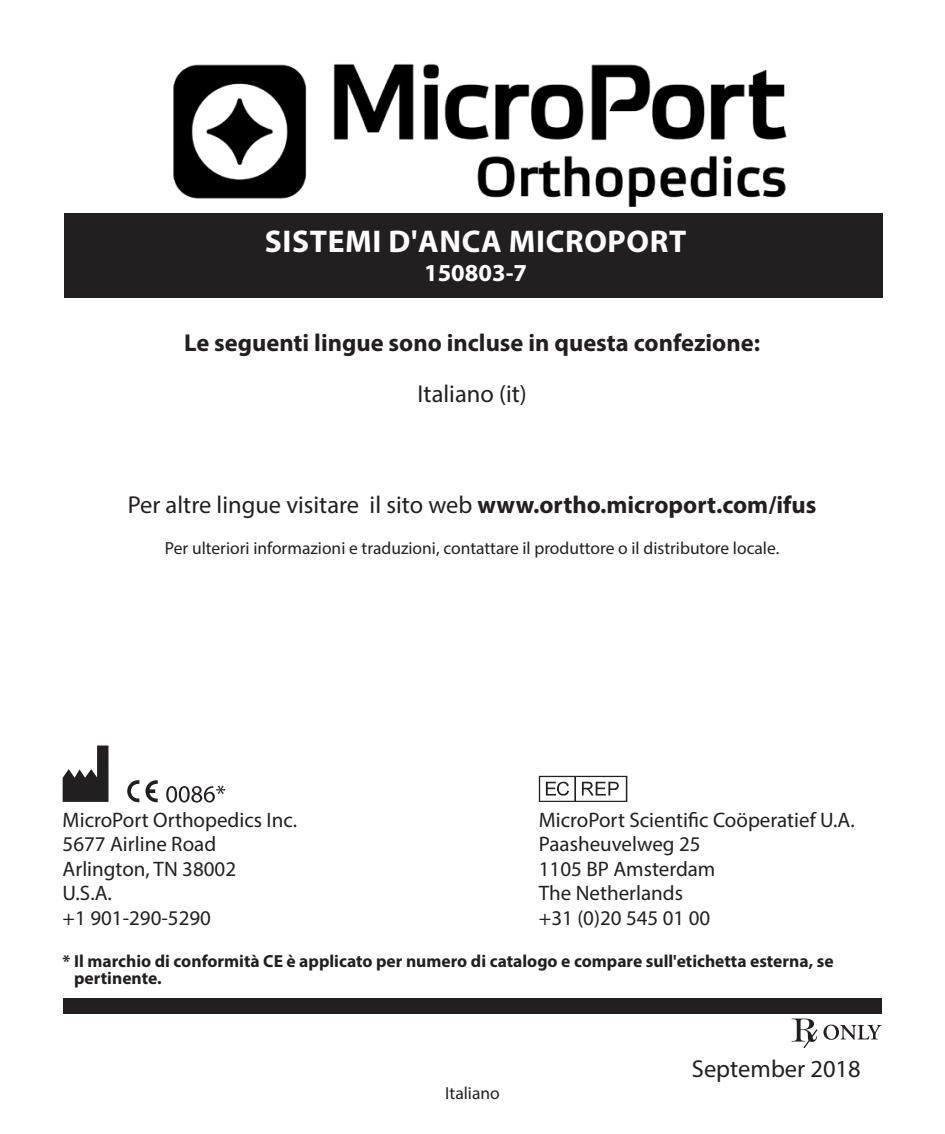
<style>
.page{position:relative;width:945px;height:1134px;background:#fff}
.page>*{position:absolute;margin:0;border:0;box-sizing:border-box;transform-origin:0 0}
.Part_no{font:700 31.5px "Myriad Pro";letter-spacing:.02em;color:#fff}
.Date{font:24.5px "Myriad Pro";color:#231f20}
.t1{font:700 24.5px "Myriad Pro";color:#231f20}
.Part_no-2{font:700 24.5px "Myriad Pro";color:#fff}
.t2{font:21px "Myriad Pro";color:#231f20}
.CE{font:700 17.5px/17.5px "Myriad Pro";color:#231f20}
.LANG{font:17.5px "Myriad Pro";color:#231f20}
.s1{font-weight:700}
</style>
<div class="page">
<div style="left:64px;top:214px;width:819px;height:84px;background:#231f20"></div>
<svg style="left:63px;top:746px;width:162px;height:57px"></svg>
<svg style="left:539px;top:776px;width:88px;height:26px"></svg>
<div style="left:63px;top:998px;width:819px;height:16px;background:#231f20"></div>
<svg style="left:792px;top:1019px;width:90px;height:29px"></svg>
<img style="left:173px;top:64px;width:614px;height:142px">
<p class="Part_no" style="left:265px;top:221px;width:423px">SISTEMI D'ANCA MICROPORT</p>
<p class="Part_no-2" style="left:424px;top:257px;width:105px">150803-7</p>
<p class="t1" style="left:184px;top:327px;width:577px">Le seguenti lingue sono incluse in questa confezione:</p>
<p class="Date" style="left:417px;top:378px;width:111px">Italiano (it)</p>
<p class="Date" style="left:128px;top:490px;width:690px">Per altre lingue visitare il sito web <span class="s1">www.ortho.microport.com/ifus</span></p>
<p class="LANG" style="left:165px;top:537px;width:616px">Per ulteriori informazioni e traduzioni, contattare il produttore o il distributore locale.</p>
<p class="t2" style="left:63px;top:807px;width:236px">MicroPort Orthopedics Inc.</p>
<p class="t2" style="left:539px;top:807px;width:318px">MicroPort Scientific Coöperatief U.A.</p>
<p class="t2" style="left:63px;top:831px;width:155px">5677 Airline Road</p>
<p class="t2" style="left:539px;top:831px;width:163px">Paasheuvelweg 25</p>
<p class="t2" style="left:63px;top:856px;width:175px">Arlington, TN 38002</p>
<p class="t2" style="left:539px;top:856px;width:178px">1105 BP Amsterdam</p>
<p class="t2" style="left:63px;top:880px;width:51px">U.S.A.</p>
<p class="t2" style="left:539px;top:880px;width:146px">The Netherlands</p>
<p class="t2" style="left:63px;top:905px;width:150px">+1 901‑290‑5290</p>
<p class="t2" style="left:539px;top:905px;width:173px">+31 (0)20 545 01 00</p>
<p class="CE" style="left:74px;top:952px;width:761px;text-indent:-11px">* Il marchio di conformità CE è applicato per numero di catalogo e compare sull'etichetta esterna, se pertinente.</p>
<p class="LANG" style="left:445px;top:1082px;width:56px">Italiano</p>
<p class="Date" style="left:692px;top:1053px;width:170px">September 2018</p>
</div>
